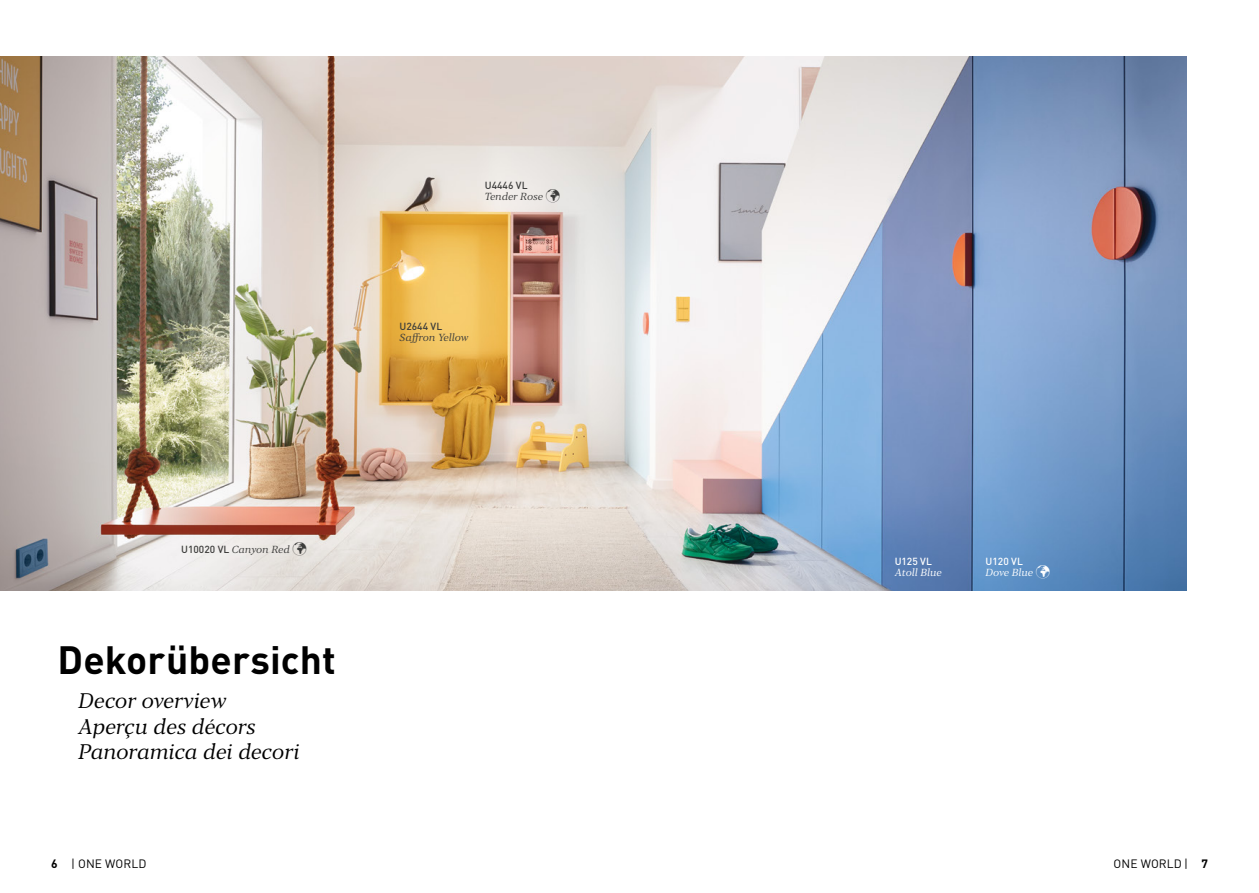
<style>
.page{position:relative;width:1259px;height:893px;background:#fff}
.page>*{position:absolute;margin:0;border:0;box-sizing:border-box;transform-origin:0 0}
.t1{font:700 39px "DIN Pro";letter-spacing:.005em;color:#000}
.t2{font:italic 21px/25.2px "Blacker Pro Tx";letter-spacing:-.01em;color:#000}
.t3{font:12px "DIN Pro";letter-spacing:.01em;color:#000}
.t4{font:italic 10.2px "Blacker Pro Tx";color:#3c3c3b}
.t5{font:italic 10.2px "Blacker Pro Tx";color:#fff}
.t6{font:500 10.2px "DIN Pro";color:#3c3c3b}
.t7{font:500 10.2px "DIN Pro";color:#fff}
.s1{font-family:"DIN Pro";font-weight:500;font-style:normal}
.s2{font-weight:700}
</style>
<div class="page">
<img style="left:0;top:57px;width:1186px;height:533px">
<p class="t6" style="left:485px;top:178px;width:44px">U4446 VL</p>
<p class="t4" style="left:485px;top:190px;width:77px">Tender Rose ✓</p>
<p class="t6" style="left:399px;top:319px;width:44px">U2644 VL</p>
<p class="t4" style="left:399px;top:331px;width:70px">Saffron Yellow</p>
<p class="t4" style="left:181px;top:542px;width:127px"><span class="s1">U10020 VL</span> Canyon Red ✓</p>
<h1 class="t1" style="left:57px;top:633px;width:280px">Dekorübersicht</h1>
<p class="t2" style="left:78px;top:688px;width:223px">Decor overview<br>Aperçu des décors<br>Panoramica dei decori</p>
<p class="t7" style="left:894px;top:554px;width:39px">U125 VL</p>
<p class="t5" style="left:894px;top:566px;width:49px">Atoll Blue</p>
<p class="t7" style="left:985px;top:554px;width:39px">U120 VL</p>
<p class="t5" style="left:985px;top:566px;width:66px">Dove Blue ✓</p>
<p class="t3" style="left:51px;top:856px;width:97px"><span class="s2">6</span> | ONE WORLD</p>
<p class="t3" style="left:1113px;top:855px;width:96px">ONE WORLD | <span class="s2">7</span></p>
</div>
